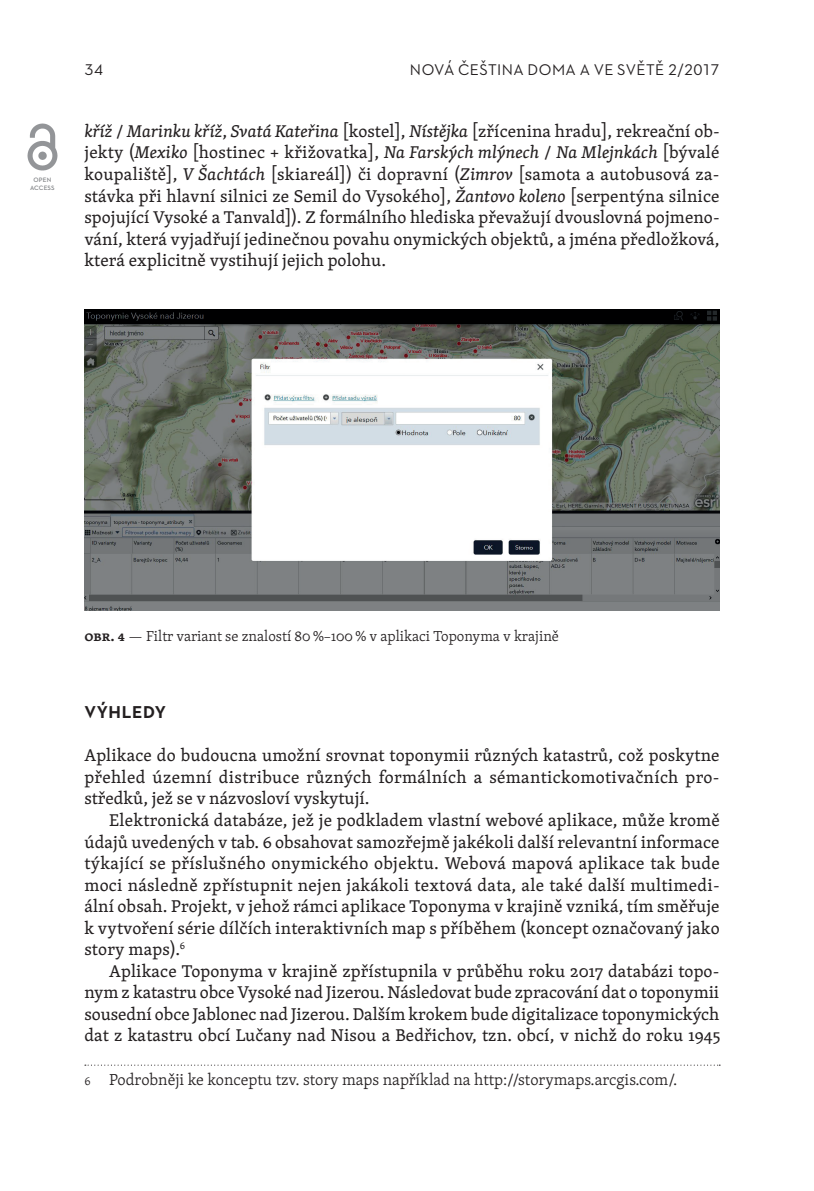
<style>
.page{position:relative;width:814px;height:1191px;background:#fff}
.page>*{position:absolute;margin:0;border:0;box-sizing:border-box;transform-origin:0 0}
.t1{font:17.5px/21.5px "Skolar PE";letter-spacing:.005em;color:#231f20;text-align:justify}
.t2{font:700 17.5px "Neutraface 2 Text";letter-spacing:.035em;color:#231f20}
.t3{font:300 16.28px "Skolar PE";color:#231f20}
.t4{font:15.75px "Neutraface 2 Text";letter-spacing:.025em;color:#231f20}
.t5{font:300 14.88px "Skolar PE";color:#231f20}
.t6{font:600 6.48px/8.8px "Neutraface 2 Text";letter-spacing:.01em;color:#808285;text-align:center}
.s1{font-style:italic}
.s2{font-weight:600}
.s3{font-size:12.08px}
</style>
<div class="page">
<svg style="left:85px;top:1064px;width:635px;height:1px"></svg>
<img style="left:84px;top:309px;width:635px;height:302px">
<img style="left:27px;top:123px;width:31px;height:48px">
<p class="t6" style="left:30px;top:175px;width:26px">OPEN<br>ACCESS</p>
<p class="t4" style="left:84px;top:60px;width:20px">34</p>
<p class="t4" style="left:410px;top:60px;width:311px">NOVÁ ČEŠTINA DOMA A VE SVĚTĚ 2/2017</p>
<p class="t1" style="left:84px;top:120px;width:637px"><span class="s1">kříž</span> / <span class="s1">Marinku kříž</span>, <span class="s1">Svatá Kateřina</span> [kostel], <span class="s1">Nístějka</span> [zřícenina hradu], rekreační ob&shy;jekty (<span class="s1">Mexiko</span> [hostinec + křižovatka], <span class="s1">Na Farských mlýnech</span> / <span class="s1">Na Mlejnkách</span> [bývalé koupaliště], <span class="s1">V Šachtách</span> [skiareál]) či dopravní (<span class="s1">Zimrov</span> [samota a autobusová za&shy;stávka při hlavní silnici ze Semil do Vysokého], <span class="s1">Žantovo koleno</span> [serpentýna silnice spojující Vysoké a Tanvald]). Z formálního hlediska převažují dvouslovná pojmeno&shy;vání, která vyjadřují jedinečnou povahu onymických objektů, a jména předložková, která explicitně vystihují jejich polohu.</p>
<p class="t5" style="left:84px;top:625px;width:476px"><span class="s2">Obr. 4</span> — Filtr variant se znalostí 80 %–100 % v aplikaci Toponyma v krajině</p>
<p class="t2" style="left:84px;top:701px;width:83px">VÝHLEDY</p>
<p class="t1" style="left:84px;top:744px;width:636px">Aplikace do budoucna umožní srovnat toponymii různých katastrů, což poskytne přehled územní distribuce různých formálních a sémantickomotivačních pro&shy;středků, jež se v názvosloví vyskytují.</p>
<p class="t1" style="left:84px;top:809px;width:637px;text-indent:25px">Elektronická databáze, jež je podkladem vlastní webové aplikace, může kromě údajů uvedených v tab. 6 obsahovat samozřejmě jakékoli další relevantní informace týkající se příslušného onymického objektu. Webová mapová aplikace tak bude moci následně zpřístupnit nejen jakákoli textová data, ale také další multimedi&shy;ální obsah. Projekt, v jehož rámci aplikace Toponyma v krajině vzniká, tím směřuje k vytvoření série dílčích interaktivních map s příběhem (koncept označovaný jako story maps).<sup>6</sup></p>
<p class="t1" style="left:84px;top:959px;width:637px;text-indent:25px">Aplikace Toponyma v krajině zpřístupnila v průběhu roku 2017 databázi topo&shy;nym z katastru obce Vysoké nad Jizerou. Následovat bude zpracování dat o toponymii sousední obce Jablonec nad Jizerou. Dalším krokem bude digitalizace toponymických dat z katastru obcí Lučany nad Nisou a Bedřichov, tzn. obcí, v nichž do roku 1945</p>
<p class="t3" style="left:84px;top:1068px;width:594px"><span class="s3">6</span> Podrobněji ke konceptu tzv. story maps například na http://storymaps.arcgis.com/.</p>
</div>
